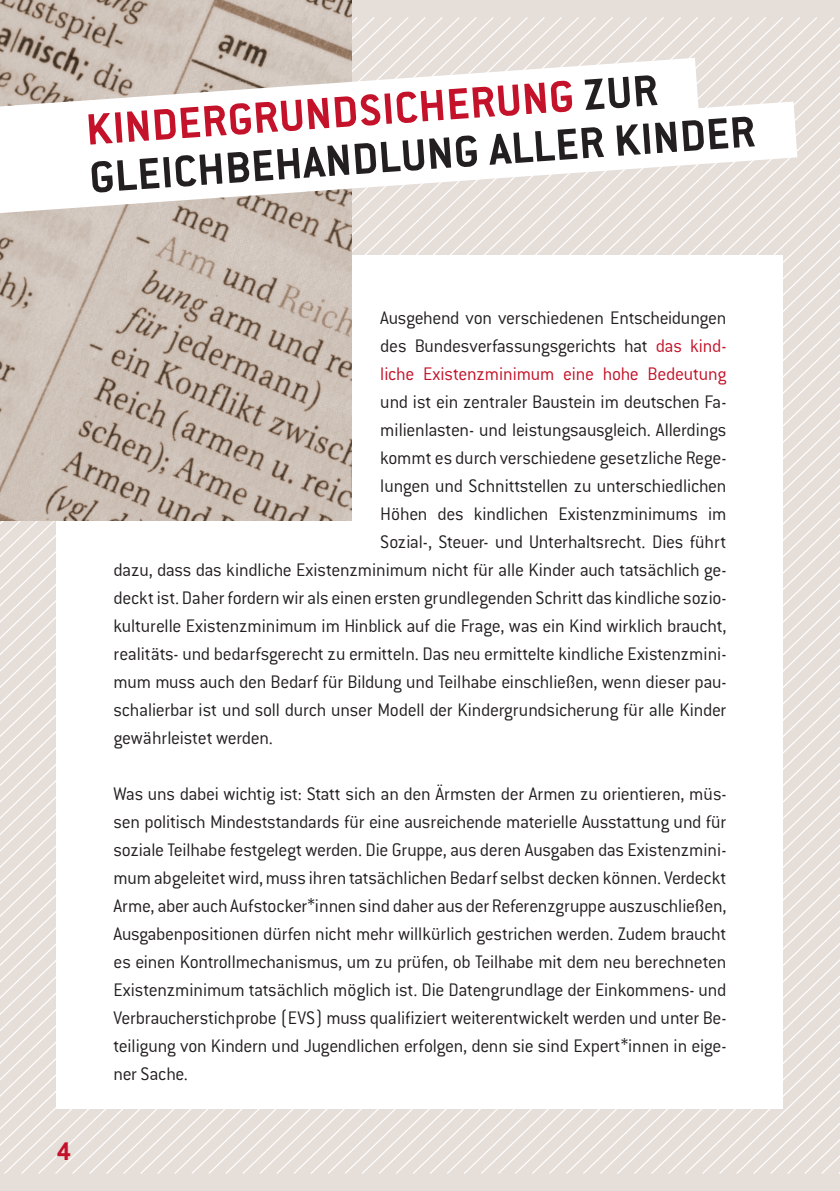
<style>
.page{position:relative;width:840px;height:1191px;background:#fff}
.page>*{position:absolute;margin:0;border:0;box-sizing:border-box;transform-origin:0 0}
.t1{font:700 48px/48px "Conduit ITC Std";color:#231f20}
.t2{font:700 28px "Conduit ITC Std";color:#c31229}
.t3{font:300 20px/28px "Conduit ITC Std";letter-spacing:-.015em;color:#231f20;text-align:justify}
.s1{color:#c31229}
</style>
<div class="page">
<div style="left:0;top:0;width:839px;height:1191px;background:#e6ded9"></div>
<svg style="left:751px;top:17px;width:17px;height:1157px"></svg>
<svg style="left:768px;top:17px;width:17px;height:1157px"></svg>
<svg style="left:785px;top:17px;width:17px;height:1157px"></svg>
<svg style="left:802px;top:17px;width:17px;height:1157px"></svg>
<svg style="left:819px;top:17px;width:20px;height:1157px"></svg>
<div style="left:57px;top:255px;width:725px;height:853px;background:#fff"></div>
<img style="left:0;top:0;width:351px;height:520px">
<svg style="left:0;top:58px;width:698px;height:43px;background:#e3ddd8"></svg>
<svg style="left:0;top:101px;width:796px;height:112px;fill:#fff"></svg>
<h1 class="t1" style="left:84px;top:104px;width:668px;rotate:-4deg"><span class="s1">KINDERGRUNDSICHERUNG</span> ZUR<br>GLEICHBEHANDLUNG ALLER KINDER</h1>
<h2 class="t2" style="left:57px;top:1134px;width:16px">4</h2>
<p class="t3" style="left:380px;top:303px;width:347px">Ausgehend von verschiedenen Entscheidungen des Bundesverfassungsgerichts hat <span class="s1">das kind&shy;liche Existenzminimum eine hohe Bedeutung</span></p>
<p class="t3" style="left:380px;top:387px;width:347px">und ist ein zentraler Baustein im deutschen Fa-</p>
<p class="t3" style="left:380px;top:415px;width:347px">milienlasten- und leistungsausgleich. Allerdings</p>
<p class="t3" style="left:380px;top:443px;width:347px">kommt es durch verschiedene gesetzliche Rege-</p>
<p class="t3" style="left:380px;top:471px;width:347px">lungen und Schnittstellen zu unterschiedlichen</p>
<p class="t3" style="left:380px;top:499px;width:347px">Höhen des kindlichen Existenzminimums im</p>
<p class="t3" style="left:380px;top:527px;width:347px">Sozial--, Steuer- und Unterhaltsrecht. Dies führt</p>
<p class="t3" style="left:113px;top:555px;width:614px">dazu, dass das kindliche Existenzminimum nicht für alle Kinder auch tatsächlich ge-</p>
<p class="t3" style="left:113px;top:583px;width:614px">deckt ist. Daher fordern wir als einen ersten grundlegenden Schritt das kindliche sozio-</p>
<p class="t3" style="left:113px;top:611px;width:614px">kulturelle Existenzminimum im Hinblick auf die Frage, was ein Kind wirklich braucht,</p>
<p class="t3" style="left:113px;top:639px;width:614px">realitäts- und bedarfsgerecht zu ermitteln. Das neu ermittelte kindliche Existenzmini-</p>
<p class="t3" style="left:113px;top:667px;width:614px">mum muss auch den Bedarf für Bildung und Teilhabe einschließen, wenn dieser pau-</p>
<p class="t3" style="left:113px;top:695px;width:614px">schalierbar ist und soll durch unser Modell der Kindergrundsicherung für alle Kinder</p>
<p class="t3" style="left:113px;top:723px;width:161px">gewährleistet werden.</p>
<p class="t3" style="left:113px;top:779px;width:614px">Was uns dabei wichtig ist: Statt sich an den Ärmsten der Armen zu orientieren, müs&shy;sen politisch Mindeststandards für eine ausreichende materielle Ausstattung und für soziale Teilhabe festgelegt werden. Die Gruppe, aus deren Ausgaben das Existenzmini&shy;mum abgeleitet wird, muss ihren tatsächlichen Bedarf selbst decken können. Verdeckt Arme, aber auch Aufstocker*innen sind daher aus der Referenzgruppe auszuschließen, Ausgabenpositionen dürfen nicht mehr willkürlich gestrichen werden. Zudem braucht es einen Kontrollmechanismus, um zu prüfen, ob Teilhabe mit dem neu berechneten Existenzminimum tatsächlich möglich ist. Die Datengrundlage der Einkommens- und Verbraucherstichprobe (EVS) muss qualifiziert weiterentwickelt werden und unter Be&shy;teiligung von Kindern und Jugendlichen erfolgen, denn sie sind Expert*innen in eige&shy;ner Sache.</p>
</div>
